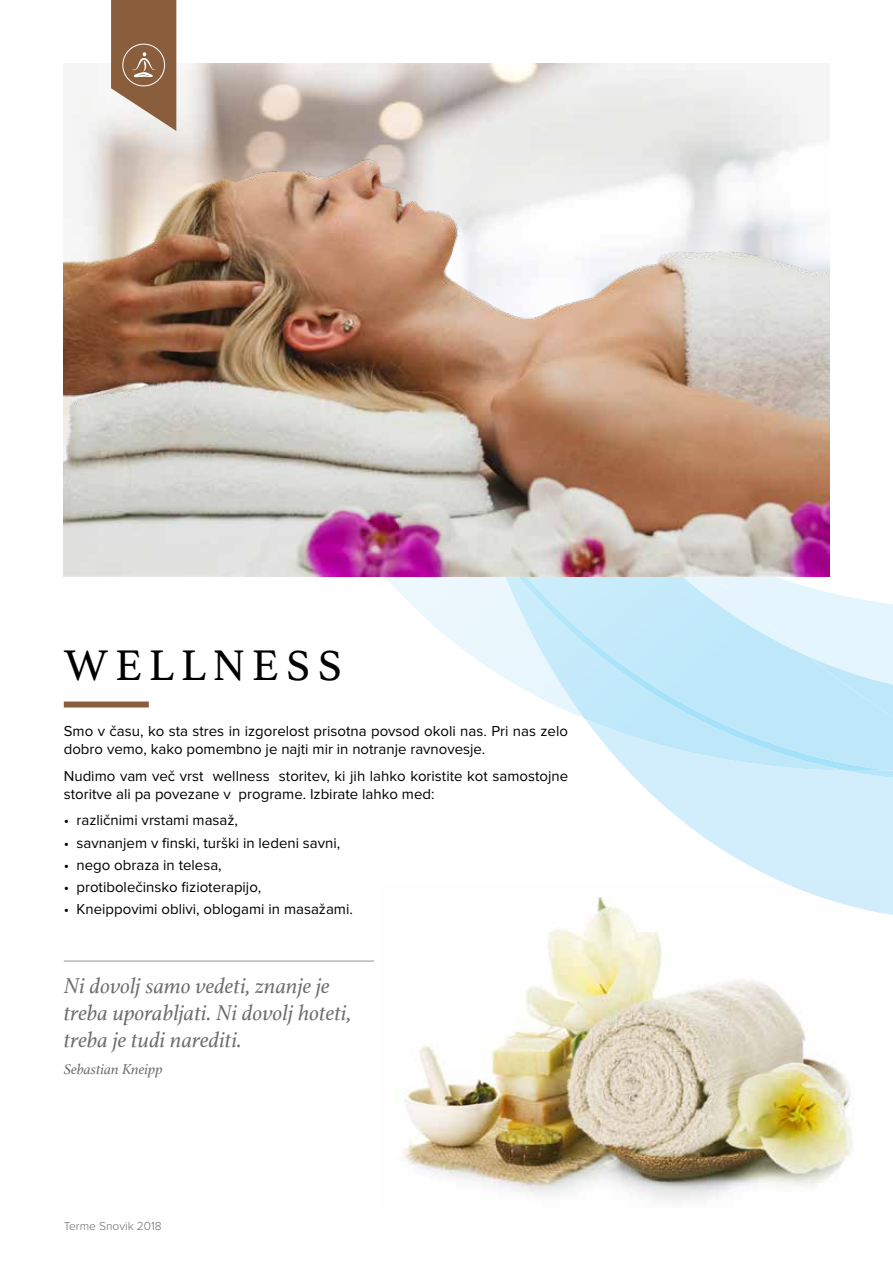
<style>
.page{position:relative;width:893px;height:1263px;background:#fff}
.page>*{position:absolute;margin:0;border:0;box-sizing:border-box;transform-origin:0 0}
.t1{font:45px "Athelas";letter-spacing:.15em;color:#000}
.t2{font:italic 22.5px/27px "Athelas";color:#6d6e71}
.t3{font:15px/18px "Proxima Nova";color:#000}
.t4{font:italic 15px "Athelas";color:#6d6e71}
.t5{font:300 12px "Proxima Nova";color:#6d6e71}
</style>
<div class="page">
<svg style="left:291px;top:576px;width:144px;height:51px"></svg>
<svg style="left:632px;top:775px;width:175px;height:107px;fill:#d2eefc"></svg>
<svg style="left:435px;top:576px;width:50px;height:89px;fill:#ebf7fd"></svg>
<svg style="left:485px;top:576px;width:322px;height:195px;background:#d1eefb"></svg>
<svg style="left:807px;top:258px;width:86px;height:657px"></svg>
<img style="left:71px;top:64px;width:737px;height:50px">
<img style="left:64px;top:114px;width:765px;height:462px">
<div style="left:64px;top:701px;width:85px;height:6px;background:#8a5e3c"></div>
<svg style="left:111px;top:0;width:65px;height:131px;background:#9e7a5f"></svg>
<hr style="left:64px;top:961px;width:310px;height:1px;background:#939598">
<img style="left:403px;top:882px;width:477px;height:319px">
<h1 class="t1" style="left:64px;top:629px;width:280px">WELLNESS</h1>
<p class="t3" style="left:64px;top:723px;width:506px">Smo v času, ko sta stres in izgorelost prisotna povsod okoli nas. Pri nas zelo dobro vemo, kako pomembno je najti mir in notranje ravnovesje.</p>
<p class="t3" style="left:64px;top:767px;width:506px">Nudimo vam več vrst wellness storitev, ki jih lahko koristite kot samostojne storitve ali pa povezane v programe. Izbirate lahko med:</p>
<p class="t3" style="left:64px;top:812px;width:176px">• različnimi vrstami masaž,</p>
<p class="t3" style="left:64px;top:834px;width:278px">• savnanjem v finski, turški in ledeni savni,</p>
<p class="t3" style="left:64px;top:856px;width:159px">• nego obraza in telesa,</p>
<p class="t3" style="left:64px;top:878px;width:199px">• protibolečinsko fizioterapijo,</p>
<p class="t3" style="left:64px;top:901px;width:291px">• Kneippovimi oblivi, oblogami in masažami.</p>
<h2 class="t2" style="left:64px;top:972px;width:290px">Ni dovolj samo vedeti, znanje je treba uporabljati. Ni dovolj hoteti, treba je tudi narediti.</h2>
<p class="t4" style="left:64px;top:1057px;width:100px">Sebastian Kneipp</p>
<p class="t5" style="left:64px;top:1219px;width:99px">Terme Snovik 2018</p>
</div>
